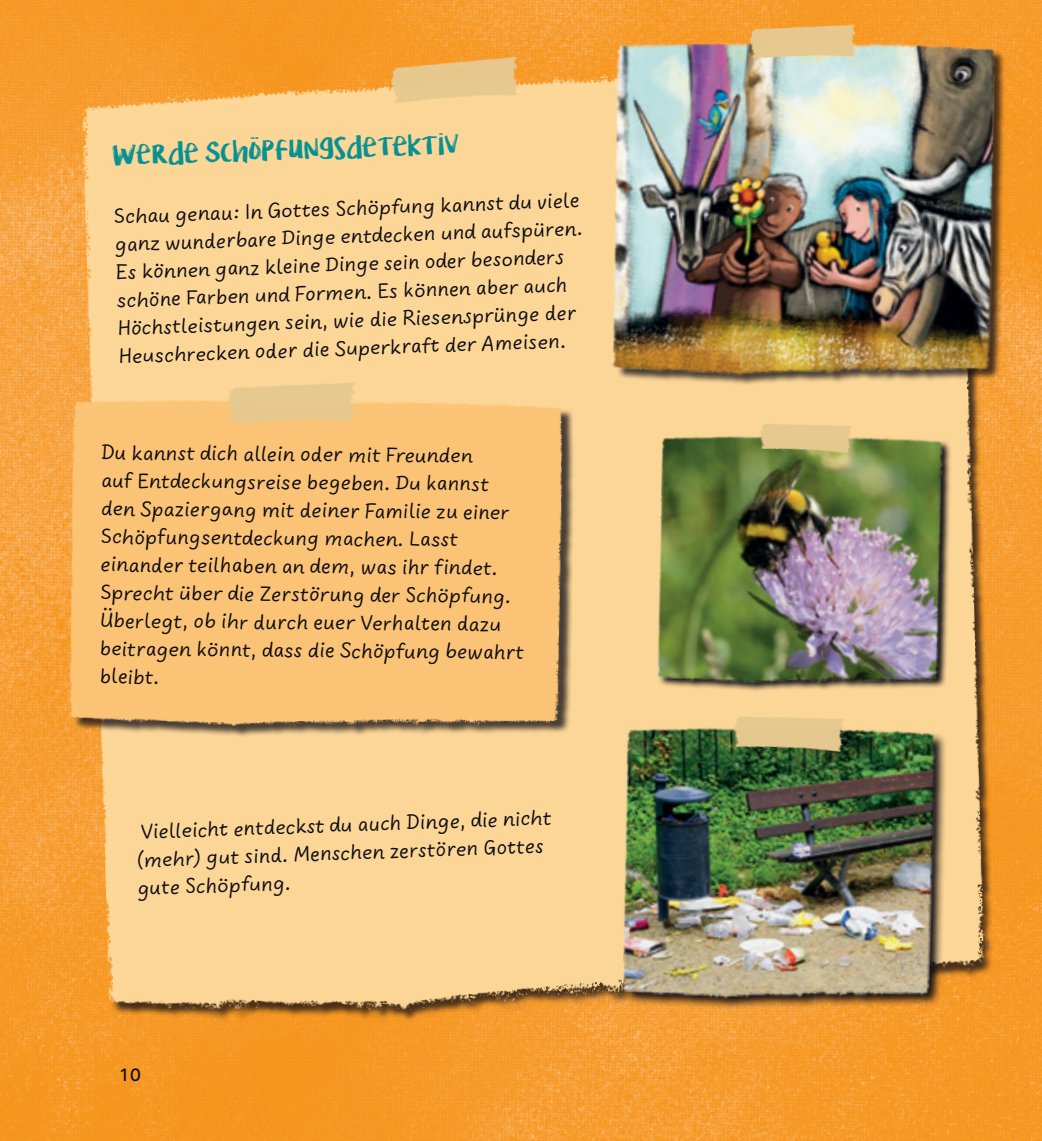
<style>
.page{position:relative;width:1042px;height:1141px;background:#fff}
.page>*{position:absolute;margin:0;border:0;box-sizing:border-box;transform-origin:0 0}
.t1{font:23.62px/27.8px "Uberhand Text Pro";color:#0e0c14}
.t2{font:23.62px "KG Lifeis Messy";color:#079192}
.t3{font:19.25px "Sonus";color:#0e0c14}
</style>
<div class="page">
<img style="left:0;top:0;width:1042px;height:1141px">
<img style="left:0;top:34px;width:1015px;height:1020px">
<img style="left:647px;top:418px;width:311px;height:286px">
<img style="left:748px;top:405px;width:130px;height:67px">
<img style="left:604px;top:710px;width:357px;height:330px">
<img style="left:723px;top:688px;width:136px;height:84px">
<img style="left:604px;top:34px;width:410px;height:358px">
<img style="left:733px;top:12px;width:139px;height:59px">
<img style="left:62px;top:393px;width:521px;height:351px">
<img style="left:215px;top:370px;width:158px;height:67px">
<img style="left:376px;top:42px;width:159px;height:72px">
<p class="t2" style="left:112px;top:138px;width:349px;rotate:-2deg">Werde Schöpfungsdetektiv</p>
<p class="t1" style="left:114px;top:201px;width:469px;rotate:-2deg">Schau genau: In Gottes Schöpfung kannst du viele ganz wunderbare Dinge entdecken und aufspüren.<br>Es können ganz kleine Dinge sein oder besonders schöne Farben und Formen. Es können aber auch Höchstleistungen sein, wie die Riesensprünge der Heuschrecken oder die Superkraft der Ameisen.</p>
<p class="t1" style="left:100px;top:439px;width:426px">Du kannst dich allein oder mit Freunden<br>auf Entdeckungsreise begeben. Du kannst den Spaziergang mit deiner Familie zu einer Schöpfungsentdeckung machen. Lasst einander teilhaben an dem, was ihr findet.<br>Sprecht über die Zerstörung der Schöpfung.<br>Überlegt, ob ihr durch euer Verhalten dazu beitragen könnt, dass die Schöpfung bewahrt bleibt.</p>
<p class="t1" style="left:135px;top:817px;width:417px;rotate:-2deg">Vielleicht entdeckst du auch Dinge, die nicht (mehr) gut sind. Menschen zerstören Gottes gute Schöpfung.</p>
<p class="t3" style="left:119px;top:1062px;width:23px">10</p>
</div>
